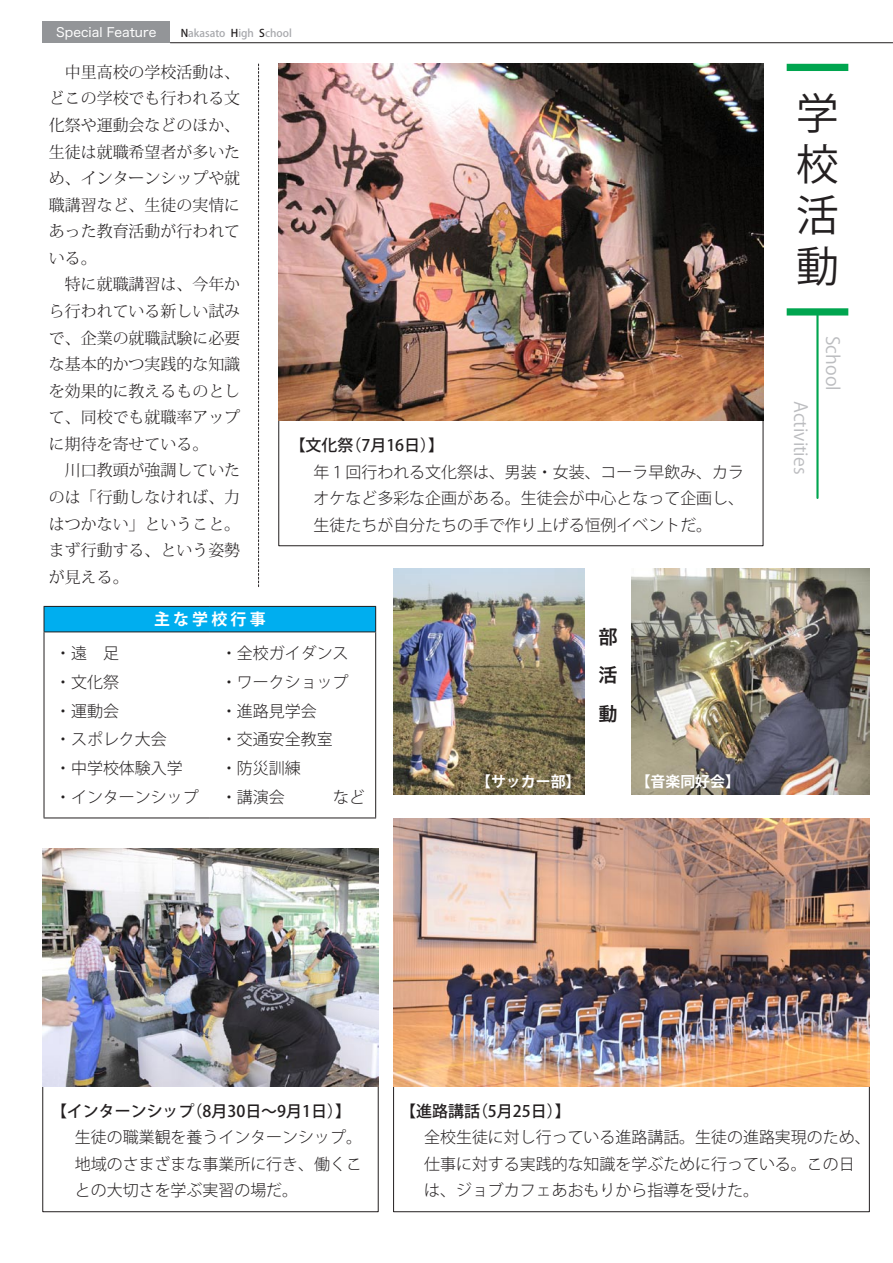
<style>
.page{position:relative;width:893px;height:1263px;background:#fff}
.page>*{position:absolute;margin:0;border:0;box-sizing:border-box;transform-origin:0 0}
.t1{font:42.45px/51px "Koz Go Std";color:#231f20;text-align:justify}
.t2{font:19.2px/38.2px "Hira Kaku Pro W6";color:#231f20;text-align:justify}
.t3{font:18px "Koz Go Std";color:#bcbdc0}
.t4{font:300 15.9px/26.5px "Koz Go Std";color:#231f20;text-align:justify}
.t5{font:300 15.9px/26.5px "Koz Min Pro";color:#231f20;text-align:justify}
.t6{font:500 15.9px "Koz Go Std";color:#231f20}
.t7{font:700 15.9px "Koz Go Std";letter-spacing:.2em;color:#fff}
.t8{font:700 14.85px "Koz Go Std";color:#fff}
.t9{font:12.75px "Hira Kaku Std W4";color:#fff}
.t10{font:500 10.65px "Koz Go Pro";color:#a8a9ad}
.s1{color:#231f20}
</style>
<div class="page">
<hr style="left:170px;top:42px;width:723px;height:1px;background:#231f20">
<div style="left:43px;top:22px;width:127px;height:21px;background:#939598"></div>
<div style="left:43px;top:1057px;width:335px;height:155px;border:1px solid #231f20"></div>
<div style="left:279px;top:408px;width:484px;height:138px;border:1px solid #231f20"></div>
<img style="left:279px;top:64px;width:484px;height:357px">
<img style="left:43px;top:848px;width:335px;height:238px">
<img style="left:393px;top:819px;width:477px;height:267px">
<img style="left:393px;top:569px;width:192px;height:225px">
<img style="left:631px;top:569px;width:239px;height:225px">
<div style="left:44px;top:606px;width:332px;height:26px;background:#00aeef"></div>
<hr style="left:44px;top:606px;width:166px;height:1px;background:#231f20">
<svg style="left:44px;top:607px;width:1px;height:24px"></svg>
<hr style="left:210px;top:606px;width:166px;height:1px;background:#231f20">
<svg style="left:375px;top:607px;width:1px;height:24px"></svg>
<hr style="left:44px;top:631px;width:166px;height:1px;background:#231f20">
<hr style="left:44px;top:632px;width:1px;height:185px;background:#231f20">
<hr style="left:210px;top:631px;width:166px;height:1px;background:#231f20">
<hr style="left:44px;top:817px;width:166px;height:1px;background:#231f20">
<hr style="left:210px;top:817px;width:166px;height:1px;background:#231f20">
<hr style="left:375px;top:632px;width:1px;height:185px;background:#231f20">
<div style="left:787px;top:64px;width:61px;height:7px;background:#00a54f"></div>
<div style="left:787px;top:308px;width:61px;height:7px;background:#00a54f"></div>
<hr style="left:816px;top:312px;width:3px;height:186px;background:#00a54f">
<svg style="left:258px;top:64px;width:1px;height:523px"></svg>
<p class="t9" style="left:56px;top:23px;width:102px">Special Feature</p>
<p class="t10" style="left:181px;top:26px;width:113px"><span class="s1">N</span>akasato <span class="s1">H</span>igh <span class="s1">S</span>chool</p>
<p class="t5" style="left:49px;top:58px;width:193px">　中里高校の学校活動は、どこの学校でも行われる文化祭や運動会などのほか、生徒は就職希望者が多いため、インターンシップや就職講習など、生徒の実情にあった教育活動が行われている。</p>
<p class="t5" style="left:49px;top:271px;width:193px">　特に就職講習は、今年から行われている新しい試みで、企業の就職試験に必要な基本的かつ実践的な知識を効果的に教えるものとして、同校でも就職率アップに期待を寄せている。</p>
<p class="t5" style="left:49px;top:457px;width:193px">　川口教頭が強調していたのは「行動しなければ、力はつかない」ということ。まず行動する、という姿勢が見える。</p>
<p class="t6" style="left:290px;top:435px;width:156px">【文化祭（7月16日）】</p>
<p class="t4" style="left:314px;top:459px;width:432px;text-indent:-16px">　 年１回行われる文化祭は、男装・女装、コーラ早飲み、カラオケなど多彩な企画がある。生徒会が中心となって企画し、生徒たちが自分たちの手で作り上げる恒例イベントだ。</p>
<p class="t7" style="left:154px;top:609px;width:113px">主な学校行事</p>
<p class="t4" style="left:55px;top:640px;width:65px">・遠　足</p>
<p class="t4" style="left:55px;top:669px;width:65px">・文化祭</p>
<p class="t4" style="left:55px;top:698px;width:65px">・運動会</p>
<p class="t4" style="left:55px;top:726px;width:113px">・スポレク大会</p>
<p class="t4" style="left:55px;top:755px;width:129px">・中学校体験入学</p>
<p class="t4" style="left:55px;top:784px;width:145px">・インターンシップ</p>
<p class="t4" style="left:221px;top:640px;width:129px">・全校ガイダンス</p>
<p class="t4" style="left:221px;top:669px;width:129px">・ワークショップ</p>
<p class="t4" style="left:221px;top:698px;width:97px">・進路見学会</p>
<p class="t4" style="left:221px;top:726px;width:113px">・交通安全教室</p>
<p class="t4" style="left:221px;top:755px;width:81px">・防災訓練</p>
<p class="t4" style="left:221px;top:784px;width:65px">・講演会</p>
<p class="t4" style="left:333px;top:784px;width:33px">など</p>
<p class="t2" style="left:598px;top:617px;width:20px">部活動</p>
<p class="t8" style="left:476px;top:772px;width:106px">【サッカー部】</p>
<p class="t8" style="left:636px;top:772px;width:106px">【音楽同好会】</p>
<p class="t1" style="left:796px;top:90px;width:43px">学校活動</p>
<p class="t3" style="left:812px;top:401px;width:75px;rotate:90deg">Activities</p>
<p class="t3" style="left:844px;top:336px;width:56px;rotate:90deg">School</p>
<p class="t6" style="left:51px;top:1100px;width:301px">【インターンシップ（8月30日～9月1日）】</p>
<p class="t4" style="left:75px;top:1124px;width:289px;text-indent:-16px">　 生徒の職業観を養うインターンシップ。地域のさまざまな事業所に行き、働くことの大切さを学ぶ実習の場だ。</p>
<p class="t6" style="left:400px;top:1100px;width:172px">【進路講話（5月25日）】</p>
<p class="t4" style="left:424px;top:1124px;width:448px;text-align:left;text-indent:-16px">　 全校生徒に対し行っている進路講話。生徒の進路実現のため、仕事に対する実践的な知識を学ぶために行っている。この日は、ジョブカフェあおもりから指導を受けた。</p>
</div>
